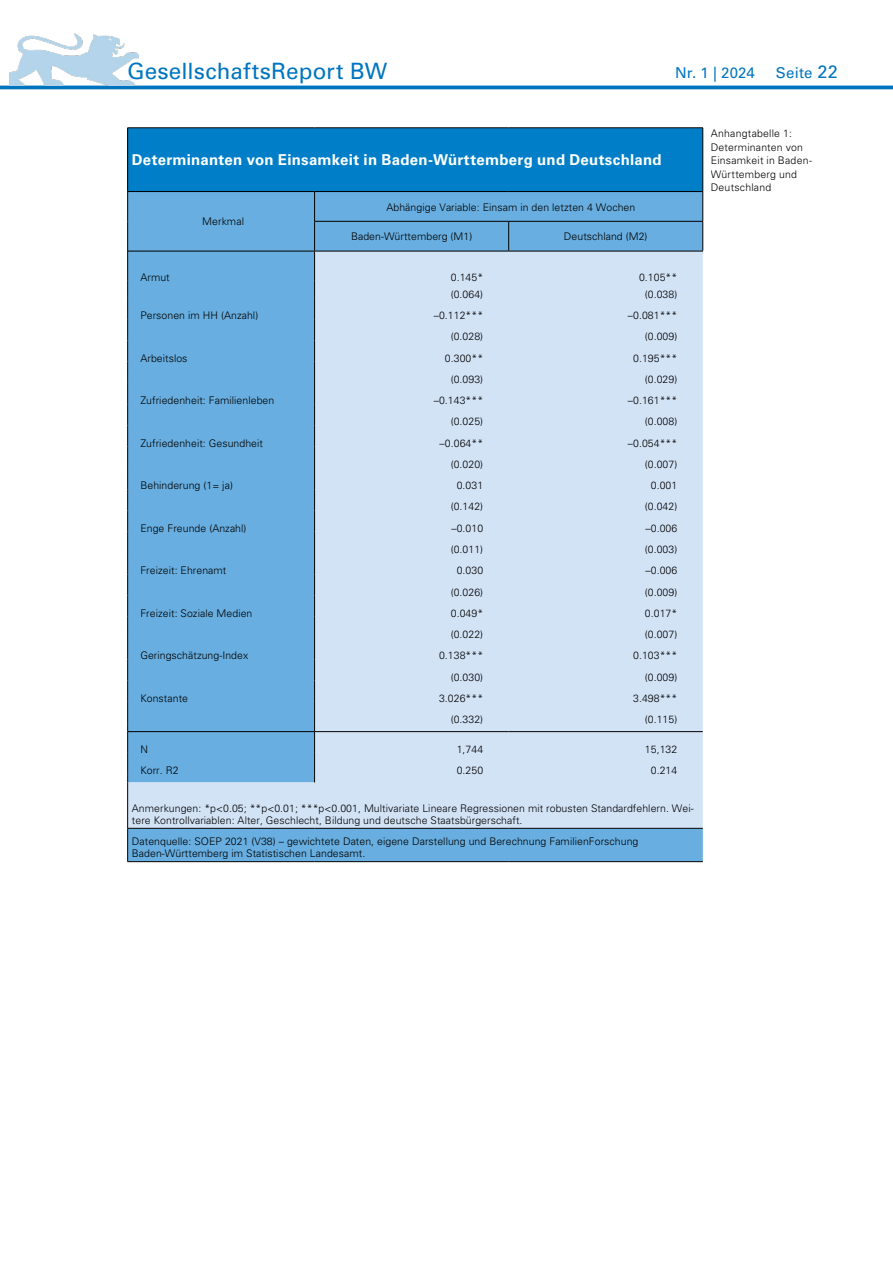
<style>
.page{position:relative;width:893px;height:1263px;background:#fff}
.page>*{position:absolute;margin:0;border:0;box-sizing:border-box;transform-origin:0 0}
.t1{font:22.5px "Univers";letter-spacing:.005em;color:#0075bf}
.Fließtext{font:700 15px "Univers";letter-spacing:.015em;color:#fff}
.t2{font:15px "Univers";letter-spacing:.01em;color:#0075bf}
.Tabellen_Tabellentext_oben_ausgerichtet{font:300 10.5px/12px "Univers";letter-spacing:.005em;color:#000}
.Grafik_Text_klein{font:300 10.5px/13.5px "Univers";letter-spacing:.02em;color:#000}
.Tabellen_Tabellenkopf{font:300 10.5px "Univers";letter-spacing:.005em;color:#000}
.s1{font-size:18px}
</style>
<div class="page">
<hr style="left:0;top:86px;width:893px;height:3px;background:#0075bf">
<img style="left:9px;top:33px;width:130px;height:52px">
<div style="left:128px;top:128px;width:575px;height:64px;background:#007fc8"></div>
<div style="left:128px;top:192px;width:575px;height:669px;background:#68aee0"></div>
<svg style="left:128px;top:252px;width:575px;height:576px;fill:#d3e3f6"></svg>
<hr style="left:702px;top:128px;width:1px;height:64px;background:#000">
<svg style="left:702px;top:192px;width:1px;height:29px"></svg>
<svg style="left:314px;top:192px;width:1px;height:29px"></svg>
<hr style="left:314px;top:221px;width:1px;height:30px;background:#000">
<hr style="left:314px;top:251px;width:1px;height:30px;background:#000">
<hr style="left:127px;top:127px;width:188px;height:1px;background:#000">
<hr style="left:127px;top:128px;width:1px;height:64px;background:#000">
<hr style="left:315px;top:127px;width:194px;height:1px;background:#000">
<hr style="left:509px;top:127px;width:194px;height:1px;background:#000">
<svg style="left:127px;top:192px;width:1px;height:29px"></svg>
<hr style="left:127px;top:221px;width:1px;height:30px;background:#000">
<hr style="left:127px;top:251px;width:1px;height:30px;background:#000">
<hr style="left:127px;top:782px;width:1px;height:46px;background:#000">
<hr style="left:127px;top:828px;width:188px;height:1px;background:#000">
<hr style="left:127px;top:828px;width:1px;height:33px;background:#000">
<hr style="left:315px;top:828px;width:194px;height:1px;background:#000">
<hr style="left:509px;top:828px;width:194px;height:1px;background:#000">
<hr style="left:127px;top:861px;width:188px;height:1px;background:#000">
<hr style="left:315px;top:861px;width:194px;height:1px;background:#000">
<hr style="left:509px;top:861px;width:194px;height:1px;background:#000">
<hr style="left:128px;top:191px;width:187px;height:1px;background:#000">
<hr style="left:315px;top:191px;width:194px;height:1px;background:#000">
<hr style="left:509px;top:191px;width:194px;height:1px;background:#000">
<hr style="left:315px;top:221px;width:194px;height:1px;background:#000">
<hr style="left:509px;top:221px;width:194px;height:1px;background:#000">
<hr style="left:128px;top:251px;width:187px;height:1px;background:#000">
<hr style="left:315px;top:251px;width:194px;height:1px;background:#000">
<hr style="left:509px;top:251px;width:194px;height:1px;background:#000">
<hr style="left:508px;top:221px;width:1px;height:30px;background:#000">
<hr style="left:702px;top:221px;width:1px;height:30px;background:#000">
<svg style="left:127px;top:281px;width:1px;height:501px"></svg>
<svg style="left:314px;top:281px;width:1px;height:501px"></svg>
<hr style="left:127px;top:731px;width:188px;height:1px;background:#000">
<hr style="left:315px;top:731px;width:194px;height:1px;background:#000">
<hr style="left:509px;top:731px;width:194px;height:1px;background:#000">
<h1 class="t1" style="left:127px;top:57px;width:262px">GesellschaftsReport BW</h1>
<h2 class="t2" style="left:675px;top:64px;width:81px">Nr. 1 | 2024</h2>
<h2 class="t2" style="left:776px;top:64px;width:63px">Seite <span class="s1">22</span></h2>
<p class="Fließtext" style="left:132px;top:151px;width:531px">Determinanten von Einsamkeit in Baden-Württemberg und Deutschland</p>
<p class="Tabellen_Tabellenkopf" style="left:202px;top:215px;width:43px">Merkmal</p>
<p class="Tabellen_Tabellenkopf" style="left:386px;top:201px;width:250px">Abhängige Variable: Einsam in den letzten 4 Wochen</p>
<p class="Tabellen_Tabellentext_oben_ausgerichtet" style="left:351px;top:231px;width:123px">Baden-Württemberg (M1)</p>
<p class="Tabellen_Tabellentext_oben_ausgerichtet" style="left:564px;top:231px;width:85px">Deutschland (M2)</p>
<p class="Tabellen_Tabellentext_oben_ausgerichtet" style="left:140px;top:271px;width:31px">Armut</p>
<p class="Tabellen_Tabellentext_oben_ausgerichtet" style="left:451px;top:271px;width:34px">0.145*</p>
<p class="Tabellen_Tabellentext_oben_ausgerichtet" style="left:639px;top:271px;width:40px">0.105**</p>
<p class="Tabellen_Tabellentext_oben_ausgerichtet" style="left:451px;top:288px;width:34px">(0.064)</p>
<p class="Tabellen_Tabellentext_oben_ausgerichtet" style="left:645px;top:288px;width:34px">(0.038)</p>
<p class="Tabellen_Tabellentext_oben_ausgerichtet" style="left:140px;top:309px;width:119px">Personen im HH (Anzahl)</p>
<p class="Tabellen_Tabellentext_oben_ausgerichtet" style="left:434px;top:309px;width:51px">–0.112***</p>
<p class="Tabellen_Tabellentext_oben_ausgerichtet" style="left:628px;top:309px;width:51px">–0.081***</p>
<p class="Tabellen_Tabellentext_oben_ausgerichtet" style="left:451px;top:331px;width:34px">(0.028)</p>
<p class="Tabellen_Tabellentext_oben_ausgerichtet" style="left:645px;top:331px;width:34px">(0.009)</p>
<p class="Tabellen_Tabellentext_oben_ausgerichtet" style="left:140px;top:352px;width:49px">Arbeitslos</p>
<p class="Tabellen_Tabellentext_oben_ausgerichtet" style="left:445px;top:352px;width:40px">0.300**</p>
<p class="Tabellen_Tabellentext_oben_ausgerichtet" style="left:633px;top:352px;width:46px">0.195***</p>
<p class="Tabellen_Tabellentext_oben_ausgerichtet" style="left:451px;top:373px;width:34px">(0.093)</p>
<p class="Tabellen_Tabellentext_oben_ausgerichtet" style="left:645px;top:373px;width:34px">(0.029)</p>
<p class="Tabellen_Tabellentext_oben_ausgerichtet" style="left:140px;top:394px;width:135px">Zufriedenheit: Familienleben</p>
<p class="Tabellen_Tabellentext_oben_ausgerichtet" style="left:434px;top:394px;width:51px">–0.143***</p>
<p class="Tabellen_Tabellentext_oben_ausgerichtet" style="left:628px;top:394px;width:51px">–0.161***</p>
<p class="Tabellen_Tabellentext_oben_ausgerichtet" style="left:451px;top:416px;width:34px">(0.025)</p>
<p class="Tabellen_Tabellentext_oben_ausgerichtet" style="left:645px;top:416px;width:34px">(0.008)</p>
<p class="Tabellen_Tabellentext_oben_ausgerichtet" style="left:140px;top:437px;width:124px">Zufriedenheit: Gesundheit</p>
<p class="Tabellen_Tabellentext_oben_ausgerichtet" style="left:440px;top:437px;width:45px">–0.064**</p>
<p class="Tabellen_Tabellentext_oben_ausgerichtet" style="left:628px;top:437px;width:51px">–0.054***</p>
<p class="Tabellen_Tabellentext_oben_ausgerichtet" style="left:451px;top:458px;width:34px">(0.020)</p>
<p class="Tabellen_Tabellentext_oben_ausgerichtet" style="left:645px;top:458px;width:34px">(0.007)</p>
<p class="Tabellen_Tabellentext_oben_ausgerichtet" style="left:140px;top:479px;width:94px">Behinderung (1= ja)</p>
<p class="Tabellen_Tabellentext_oben_ausgerichtet" style="left:457px;top:479px;width:28px">0.031</p>
<p class="Tabellen_Tabellentext_oben_ausgerichtet" style="left:651px;top:479px;width:28px">0.001</p>
<p class="Tabellen_Tabellentext_oben_ausgerichtet" style="left:451px;top:501px;width:34px">(0.142)</p>
<p class="Tabellen_Tabellentext_oben_ausgerichtet" style="left:645px;top:501px;width:34px">(0.042)</p>
<p class="Tabellen_Tabellentext_oben_ausgerichtet" style="left:140px;top:522px;width:108px">Enge Freunde (Anzahl)</p>
<p class="Tabellen_Tabellentext_oben_ausgerichtet" style="left:451px;top:522px;width:33px">–0.010</p>
<p class="Tabellen_Tabellentext_oben_ausgerichtet" style="left:645px;top:522px;width:33px">–0.006</p>
<p class="Tabellen_Tabellentext_oben_ausgerichtet" style="left:451px;top:543px;width:34px">(0.011)</p>
<p class="Tabellen_Tabellentext_oben_ausgerichtet" style="left:645px;top:543px;width:34px">(0.003)</p>
<p class="Tabellen_Tabellentext_oben_ausgerichtet" style="left:140px;top:564px;width:88px">Freizeit: Ehrenamt</p>
<p class="Tabellen_Tabellentext_oben_ausgerichtet" style="left:457px;top:564px;width:28px">0.030</p>
<p class="Tabellen_Tabellentext_oben_ausgerichtet" style="left:645px;top:564px;width:33px">–0.006</p>
<p class="Tabellen_Tabellentext_oben_ausgerichtet" style="left:451px;top:586px;width:34px">(0.026)</p>
<p class="Tabellen_Tabellentext_oben_ausgerichtet" style="left:645px;top:586px;width:34px">(0.009)</p>
<p class="Tabellen_Tabellentext_oben_ausgerichtet" style="left:140px;top:607px;width:114px">Freizeit: Soziale Medien</p>
<p class="Tabellen_Tabellentext_oben_ausgerichtet" style="left:451px;top:607px;width:34px">0.049*</p>
<p class="Tabellen_Tabellentext_oben_ausgerichtet" style="left:645px;top:607px;width:34px">0.017*</p>
<p class="Tabellen_Tabellentext_oben_ausgerichtet" style="left:451px;top:628px;width:34px">(0.022)</p>
<p class="Tabellen_Tabellentext_oben_ausgerichtet" style="left:645px;top:628px;width:34px">(0.007)</p>
<p class="Tabellen_Tabellentext_oben_ausgerichtet" style="left:140px;top:650px;width:109px">Geringschätzung-Index</p>
<p class="Tabellen_Tabellentext_oben_ausgerichtet" style="left:439px;top:650px;width:46px">0.138***</p>
<p class="Tabellen_Tabellentext_oben_ausgerichtet" style="left:633px;top:650px;width:46px">0.103***</p>
<p class="Tabellen_Tabellentext_oben_ausgerichtet" style="left:451px;top:671px;width:34px">(0.030)</p>
<p class="Tabellen_Tabellentext_oben_ausgerichtet" style="left:645px;top:671px;width:34px">(0.009)</p>
<p class="Tabellen_Tabellentext_oben_ausgerichtet" style="left:140px;top:692px;width:49px">Konstante</p>
<p class="Tabellen_Tabellentext_oben_ausgerichtet" style="left:439px;top:692px;width:46px">3.026***</p>
<p class="Tabellen_Tabellentext_oben_ausgerichtet" style="left:633px;top:692px;width:46px">3.498***</p>
<p class="Tabellen_Tabellentext_oben_ausgerichtet" style="left:451px;top:713px;width:34px">(0.332)</p>
<p class="Tabellen_Tabellentext_oben_ausgerichtet" style="left:645px;top:713px;width:34px">(0.115)</p>
<p class="Tabellen_Tabellentext_oben_ausgerichtet" style="left:140px;top:743px;width:9px">N</p>
<p class="Tabellen_Tabellentext_oben_ausgerichtet" style="left:457px;top:743px;width:28px">1,744</p>
<p class="Tabellen_Tabellentext_oben_ausgerichtet" style="left:645px;top:743px;width:34px">15,132</p>
<p class="Tabellen_Tabellentext_oben_ausgerichtet" style="left:140px;top:764px;width:40px">Korr. R2</p>
<p class="Tabellen_Tabellentext_oben_ausgerichtet" style="left:457px;top:764px;width:28px">0.250</p>
<p class="Tabellen_Tabellentext_oben_ausgerichtet" style="left:651px;top:764px;width:28px">0.214</p>
<p class="Tabellen_Tabellentext_oben_ausgerichtet" style="left:132px;top:802px;width:563px">Anmerkungen: *p&lt;0.05; **p&lt;0.01; ***p&lt;0.001, Multivariate Lineare Regressionen mit robusten Standardfehlern. Wei&shy;tere Kontrollvariablen: Alter, Geschlecht, Bildung und deutsche Staatsbürgerschaft.</p>
<p class="Tabellen_Tabellentext_oben_ausgerichtet" style="left:132px;top:835px;width:508px">Datenquelle: SOEP 2021 (V38) – gewichtete Daten, eigene Darstellung und Berechnung FamilienForschung<br>Baden-Württemberg im Statistischen Landesamt.</p>
<p class="Grafik_Text_klein" style="left:711px;top:127px;width:103px">Anhangtabelle 1:<br>Determinanten von<br>Einsamkeit in Baden-<br>Württemberg und<br>Deutschland</p>
</div>
